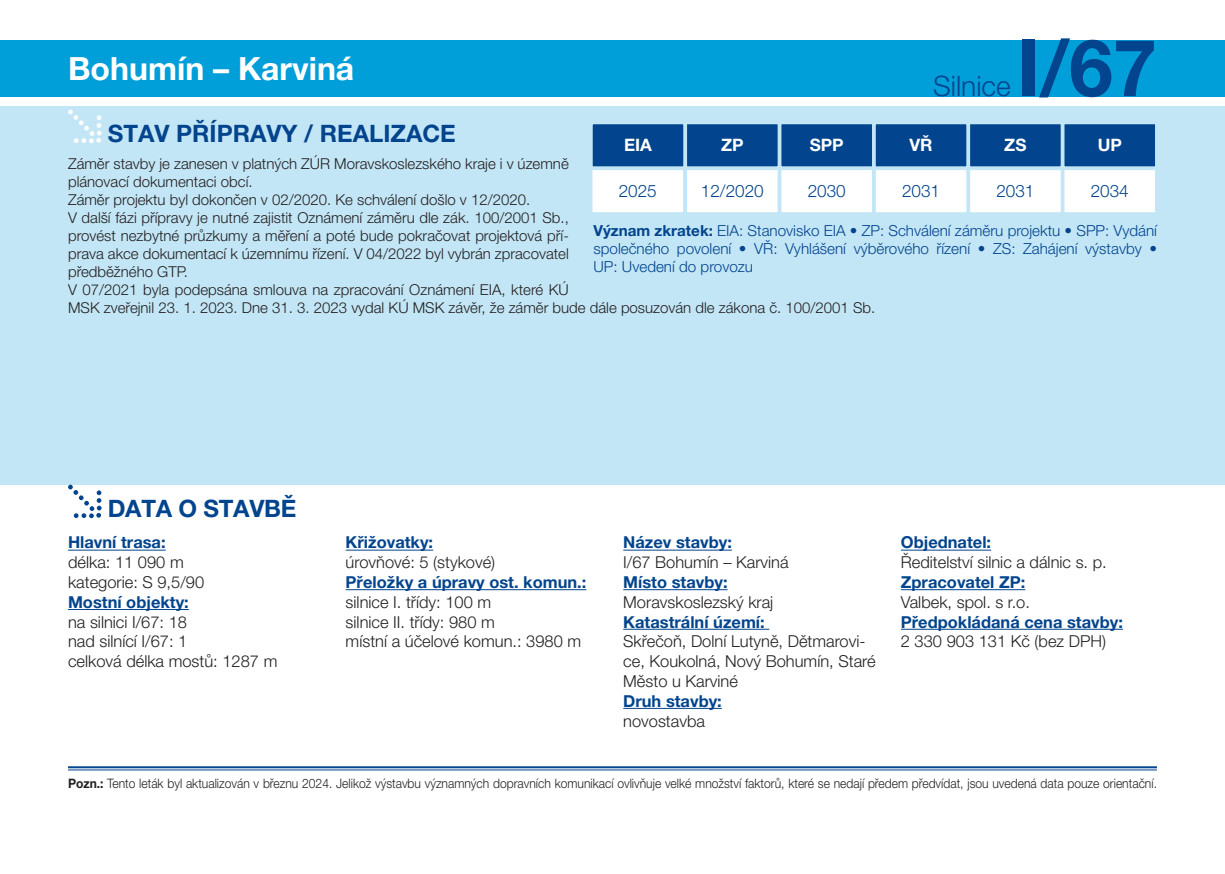
<style>
.page{position:relative;width:1225px;height:874px;background:#fff}
.page>*{position:absolute;margin:0;border:0;box-sizing:border-box;transform-origin:0 0}
.t1{font:700 78.8px "Helvetica Neue LT Pro";color:#02448d}
.t2{font:700 32px "Helvetica Neue LT Pro";color:#fff}
.t3{font:300 28.2px "Helvetica Neue LT Pro";color:#02448d}
.t4{font:700 24px "Helvetica Neue LT Pro";color:#02448d}
.t5{font:300 17.2px "Helvetica Neue LT Pro";color:#02448d}
.t6{font:700 17.2px "Helvetica Neue LT Pro";color:#fff}
.t7{font:300 16.4px/19.8px "Helvetica Neue LT Pro";color:#231f20}
.t8{font:700 16.4px "Helvetica Neue LT Pro";color:#02448d}
.t9{font:300 15.2px/18.2px "Helvetica Neue LT Pro";color:#02448d;text-align:justify}
.t10{font:300 15px/18px "Helvetica Neue LT Pro";color:#231f20}
.t11{font:300 13px "Helvetica Neue LT Pro";color:#231f20;scale:.93 1}
.s1{font-weight:700}
</style>
<div class="page">
<div style="left:0;top:106px;width:1225px;height:378px;background:#c3e6f6"></div>
<svg style="left:68px;top:110px;width:34px;height:33px"></svg>
<hr style="left:68px;top:765px;width:1089px;height:2px;background:#02448d">
<hr style="left:68px;top:769px;width:1089px;height:1px;background:#02448d">
<hr style="left:68px;top:549px;width:98px;height:1px;background:#02448d">
<hr style="left:68px;top:608px;width:121px;height:1px;background:#02448d">
<hr style="left:346px;top:549px;width:87px;height:1px;background:#02448d">
<hr style="left:346px;top:589px;width:240px;height:1px;background:#02448d">
<hr style="left:623px;top:549px;width:109px;height:1px;background:#02448d">
<hr style="left:623px;top:589px;width:104px;height:1px;background:#02448d">
<hr style="left:623px;top:628px;width:146px;height:1px;background:#02448d">
<hr style="left:623px;top:707px;width:99px;height:1px;background:#02448d">
<hr style="left:901px;top:549px;width:90px;height:1px;background:#02448d">
<hr style="left:901px;top:589px;width:124px;height:1px;background:#02448d">
<hr style="left:901px;top:628px;width:222px;height:1px;background:#02448d">
<div style="left:0;top:40px;width:1225px;height:56px;background:#009fda"></div>
<svg style="left:68px;top:484px;width:34px;height:34px"></svg>
<div style="left:1063px;top:123px;width:93px;height:44px;background:#02448d"></div>
<div style="left:1062px;top:122px;width:95px;height:46px;border:2px solid #c3e6f6"></div>
<div style="left:875px;top:123px;width:92px;height:44px;background:#02448d"></div>
<div style="left:874px;top:122px;width:94px;height:46px;border:2px solid #c3e6f6"></div>
<div style="left:969px;top:123px;width:92px;height:44px;background:#02448d"></div>
<div style="left:968px;top:122px;width:94px;height:46px;border:2px solid #c3e6f6"></div>
<div style="left:780px;top:123px;width:93px;height:44px;background:#02448d"></div>
<div style="left:779px;top:122px;width:95px;height:46px;border:2px solid #c3e6f6"></div>
<div style="left:686px;top:123px;width:92px;height:44px;background:#02448d"></div>
<div style="left:685px;top:122px;width:94px;height:46px;border:2px solid #c3e6f6"></div>
<div style="left:592px;top:123px;width:92px;height:44px;background:#02448d"></div>
<div style="left:591px;top:122px;width:94px;height:46px;border:2px solid #c3e6f6"></div>
<div style="left:1063px;top:169px;width:93px;height:44px;background:#fff"></div>
<div style="left:1062px;top:168px;width:95px;height:46px;border:2px solid #c3e6f6"></div>
<div style="left:875px;top:169px;width:92px;height:44px;background:#fff"></div>
<div style="left:874px;top:168px;width:94px;height:46px;border:2px solid #c3e6f6"></div>
<div style="left:969px;top:169px;width:92px;height:44px;background:#fff"></div>
<div style="left:968px;top:168px;width:94px;height:46px;border:2px solid #c3e6f6"></div>
<div style="left:780px;top:169px;width:93px;height:44px;background:#fff"></div>
<div style="left:779px;top:168px;width:95px;height:46px;border:2px solid #c3e6f6"></div>
<div style="left:686px;top:169px;width:92px;height:44px;background:#fff"></div>
<div style="left:685px;top:168px;width:94px;height:46px;border:2px solid #c3e6f6"></div>
<div style="left:591px;top:169px;width:93px;height:44px;background:#fff"></div>
<div style="left:590px;top:168px;width:95px;height:46px;border:2px solid #c3e6f6"></div>
<h2 class="t2" style="left:68px;top:48px;width:288px">Bohumín – Karviná</h2>
<h3 class="t3" style="left:933px;top:69px;width:79px">Silnice</h3>
<h1 class="t1" style="left:1016px;top:19px;width:142px">I/67</h1>
<h3 class="t4" style="left:108px;top:119px;width:350px">STAV PŘÍPRAVY / REALIZACE</h3>
<p class="t6" style="left:624px;top:134px;width:29px">EIA</p>
<p class="t6" style="left:721px;top:134px;width:24px">ZP</p>
<p class="t6" style="left:809px;top:134px;width:35px">SPP</p>
<p class="t6" style="left:909px;top:134px;width:25px">VŘ</p>
<p class="t6" style="left:1004px;top:134px;width:24px">ZS</p>
<p class="t6" style="left:1097px;top:134px;width:26px">UP</p>
<p class="t5" style="left:619px;top:180px;width:40px">2025</p>
<p class="t5" style="left:701px;top:180px;width:64px">12/2020</p>
<p class="t5" style="left:807px;top:180px;width:40px">2030</p>
<p class="t5" style="left:902px;top:180px;width:40px">2031</p>
<p class="t5" style="left:996px;top:180px;width:40px">2031</p>
<p class="t5" style="left:1090px;top:180px;width:40px">2034</p>
<p class="t10" style="left:68px;top:154px;width:809px">Záměr stavby je zanesen v platných ZÚR Moravskoslezského kraje i v územně<br>plánovací dokumentaci obcí.<br>Záměr projektu byl dokončen v 02/2020. Ke schválení došlo v 12/2020.<br>V další fázi přípravy je nutné zajistit Oznámení záměru dle zák. 100/2001 Sb.,<br>provést nezbytné průzkumy a měření a poté bude pokračovat projektová pří-<br>prava akce dokumentací k územnímu řízení. V 04/2022 byl vybrán zpracovatel<br>předběžného GTP.<br>V 07/2021 byla podepsána smlouva na zpracování Oznámení EIA, které KÚ<br>MSK zveřejnil 23. 1. 2023. Dne 31. 3. 2023 vydal KÚ MSK závěr, že záměr bude dále posuzován dle zákona č. 100/2001 Sb.</p>
<p class="t9" style="left:593px;top:221px;width:565px"><span class="s1">Význam zkratek:</span> EIA: Stanovisko EIA • ZP: Schválení záměru projektu • SPP: Vydání společného povolení • VŘ: Vyhlášení výběrového řízení • ZS: Zahájení výstavby • UP: Uvedení do provozu</p>
<h3 class="t4" style="left:108px;top:493px;width:190px">DATA O STAVBĚ</h3>
<p class="t8" style="left:68px;top:532px;width:99px">Hlavní trasa:</p>
<p class="t7" style="left:68px;top:552px;width:138px">délka: 11 090 m kategorie: S 9,5/90</p>
<p class="t8" style="left:68px;top:591px;width:122px">Mostní objekty:</p>
<p class="t7" style="left:68px;top:611px;width:211px">na silnici I/67: 18<br>nad silnící I/67: 1<br>celková délka mostů: 1287 m</p>
<p class="t8" style="left:346px;top:532px;width:89px">Křižovatky:</p>
<p class="t7" style="left:346px;top:552px;width:151px">úrovňové: 5 (stykové)</p>
<p class="t8" style="left:346px;top:571px;width:242px">Přeložky a úpravy ost. komun.:</p>
<p class="t7" style="left:346px;top:591px;width:237px">silnice I. třídy: 100 m<br>silnice II. třídy: 980 m<br>místní a účelové komun.: 3980 m</p>
<p class="t8" style="left:623px;top:532px;width:110px">Název stavby:</p>
<p class="t7" style="left:623px;top:552px;width:167px">I/67 Bohumín – Karviná</p>
<p class="t8" style="left:623px;top:571px;width:106px">Místo stavby:</p>
<p class="t7" style="left:623px;top:591px;width:152px">Moravskoslezský kraj</p>
<p class="t8" style="left:623px;top:611px;width:143px">Katastrální území:</p>
<p class="t7" style="left:623px;top:631px;width:254px">Skřečoň, Dolní Lutyně, Dětmarovi&shy;ce, Koukolná, Nový Bohumín, Staré<br>Město u Karviné</p>
<p class="t8" style="left:623px;top:690px;width:100px">Druh stavby:</p>
<p class="t7" style="left:623px;top:710px;width:83px">novostavba</p>
<p class="t8" style="left:901px;top:532px;width:92px">Objednatel:</p>
<p class="t7" style="left:901px;top:552px;width:207px">Ředitelství silnic a dálnic s. p.</p>
<p class="t8" style="left:901px;top:571px;width:126px">Zpracovatel ZP:</p>
<p class="t7" style="left:901px;top:591px;width:131px">Valbek, spol. s r.o.</p>
<p class="t8" style="left:901px;top:611px;width:224px">Předpokládaná cena stavby:</p>
<p class="t7" style="left:901px;top:631px;width:207px">2 330 903 131 Kč (bez DPH)</p>
<p class="t11" style="left:68px;top:775px;width:1172px"><span class="s1">Pozn.:</span> Tento leták byl aktualizován v březnu 2024. Jelikož výstavbu významných dopravních komunikací ovlivňuje velké množství faktorů, které se nedají předem předvídat, jsou uvedená data pouze orientační.</p>
</div>
